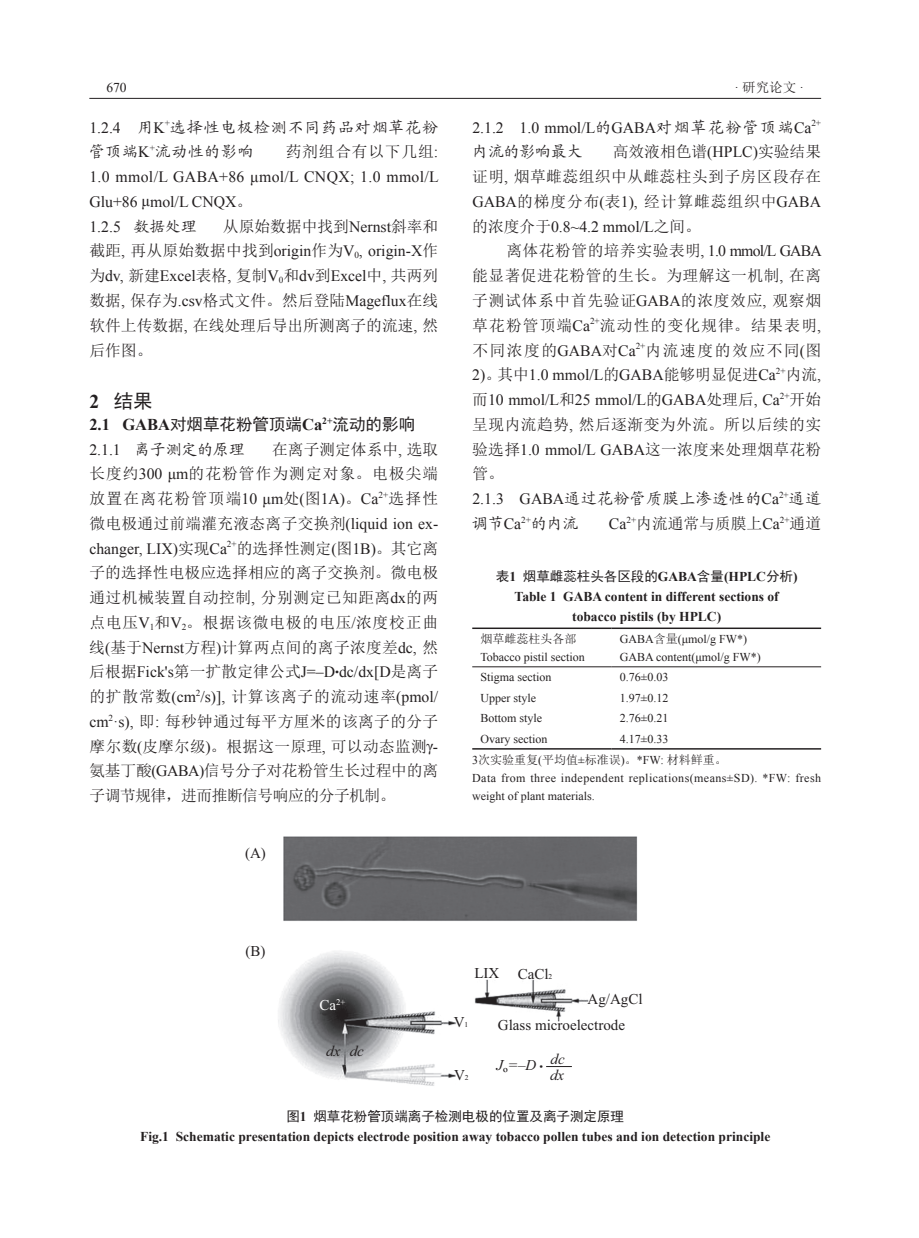
<style>
.page{position:relative;width:919px;height:1238px;background:#fff}
.page>*{position:absolute;margin:0;border:0;box-sizing:border-box;transform-origin:0 0}
.t1{font:19.5px "Sim Hei";color:#231f20}
.t2{font:16.5px "Sim Hei";color:#231f20}
.t3{font:15.75px/24.8px "Sim Sun";letter-spacing:.015em;color:#231f20;text-align:justify}
.t4{font:15.75px/24.8px "Times New Roman";color:#231f20}
.t5{font:15.75px/24.8px "Times New Roman";letter-spacing:.02em;color:#231f20}
.t6{font:15.75px/24.8px "Kai Ti GB2312";letter-spacing:.05em;color:#231f20}
.t7{font:15.75px "Sim Sun";letter-spacing:.055em;color:#231f20}
.t8{font:15.75px "Times New Roman";letter-spacing:-.05em;color:#231f20}
.t9{font:15.75px "Sim Sun";letter-spacing:.095em;color:#231f20}
.t10{font:15.75px "Sim Sun";letter-spacing:.07em;color:#231f20}
.t11{font:15.75px "Sim Sun";letter-spacing:.045em;color:#231f20}
.t12{font:15.75px "Kai Ti GB2312";color:#231f20}
.t13{font:15px/26px "Times New Roman";color:#231f20}
.t14{font:italic 15px "Times New Roman";color:#231f20}
.t15{font:15px "Times New Roman";color:#fff}
.t16{font:700 13.5px/20.2px "Times New Roman";color:#231f20;text-align:center}
.t17{font:13.5px "Sim Sun";color:#231f20}
.t18{font:13.5px "Times New Roman";color:#231f20}
.t19{font:12px/18px "Times New Roman";color:#231f20}
.t20{font:12px/18px "Times New Roman";letter-spacing:.035em;color:#231f20}
.s1{font-family:"Times New Roman"}
.s2{font-family:"Kai Ti GB2312"}
.s3{font-family:"Sim Sun"}
.s4{font-family:"Sim Hei";font-weight:400}
.s5{font-family:"Times New Roman";font-weight:700}
.s6{font-family:"Utsaah"}
.s7{font-size:7.5px}
.s8{font-size:10.5px}
</style>
<div class="page">
<hr style="left:89px;top:98px;width:732px;height:1px;background:#231f20">
<svg style="left:472px;top:667px;width:349px;height:1px"></svg>
<hr style="left:472px;top:627px;width:139px;height:2px;background:#231f20">
<hr style="left:611px;top:627px;width:210px;height:2px;background:#231f20">
<hr style="left:472px;top:666px;width:139px;height:1px;background:#231f20">
<hr style="left:611px;top:666px;width:210px;height:1px;background:#231f20">
<hr style="left:472px;top:748px;width:139px;height:1px;background:#231f20">
<hr style="left:611px;top:748px;width:210px;height:1px;background:#231f20">
<img style="left:278px;top:836px;width:360px;height:250px">
<svg style="left:546px;top:1066px;width:26px;height:1px"></svg>
<p class="t18" style="left:106px;top:79px;width:22px">670</p>
<p class="t17" style="left:734px;top:81px;width:71px"><span class="s1">·</span> 研究论文 <span class="s1">·</span></p>
<p class="t6" style="left:89px;top:115px;width:350px"><span class="s1">1.2.4</span> 用<span class="s1">K</span><sup>+</sup>选择性电极检测不同药品对烟草花粉管顶端<span class="s1">K</span><sup>+</sup>流动性的影响</p>
<p class="t4" style="left:472px;top:115px;width:350px">2.1.2 1.0 mmol/L<span class="s2">的</span>GABA<span class="s2">对烟草花粉管顶端</span>Ca<sup>2+</sup><span class="s2">内流的影响最大</span></p>
<p class="t3" style="left:612px;top:139px;width:210px">高效液相色谱<span class="s1">(HPLC)</span>实验结果</p>
<p class="t3" style="left:472px;top:164px;width:350px">证明<span class="s1">,</span> 烟草雌蕊组织中从雌蕊柱头到子房区段存在</p>
<p class="t7" style="left:472px;top:193px;width:350px"><span class="s1">GABA</span>的梯度分布<span class="s1">(</span>表<span class="s1">1),</span> 经计算雌蕊组织中<span class="s1">GABA</span></p>
<p class="t4" style="left:472px;top:214px;width:230px"><span class="s3">的浓度介于</span>0.8~4.2 mmol/L<span class="s3">之间。</span></p>
<p class="t8" style="left:506px;top:240px;width:317px"><span class="s3">离体花粉管的培养实验表明</span>, 1.0 mmol/L GABA</p>
<p class="t3" style="left:472px;top:263px;width:350px">能显著促进花粉管的生长。为理解这一机制<span class="s1">,</span> 在离</p>
<p class="t11" style="left:472px;top:292px;width:350px">子测试体系中首先验证<span class="s1">GABA</span>的浓度效应<span class="s1">,</span> 观察烟</p>
<p class="t10" style="left:472px;top:317px;width:350px">草花粉管顶端<span class="s1">Ca</span><sup>2+</sup>流动性的变化规律。结果表明<span class="s1">,</span></p>
<p class="t9" style="left:472px;top:342px;width:350px">不同浓度的<span class="s1">GABA</span>对<span class="s1">Ca</span><sup>2+</sup>内流速度的效应不同<span class="s1">(</span>图</p>
<p class="t4" style="left:472px;top:362px;width:350px">2)<span class="s3">。其中</span>1.0 mmol/L<span class="s3">的</span>GABA<span class="s3">能够明显促进</span>Ca<sup>2+</sup><span class="s3">内流</span>,</p>
<p class="t4" style="left:472px;top:387px;width:350px"><span class="s3">而</span>10 mmol/L<span class="s3">和</span>25 mmol/L<span class="s3">的</span>GABA<span class="s3">处理后</span>, Ca<sup>2+</sup><span class="s3">开始</span></p>
<p class="t3" style="left:472px;top:412px;width:350px">呈现内流趋势<span class="s1">,</span> 然后逐渐变为外流。所以后续的实</p>
<p class="t3" style="left:472px;top:436px;width:350px">验选择<span class="s1">1.0 mmol/L GABA</span>这一浓度来处理烟草花粉</p>
<p class="t3" style="left:472px;top:461px;width:33px">管。</p>
<p class="t6" style="left:472px;top:486px;width:350px"><span class="s1">2.1.3 GABA</span>通过花粉管质膜上渗透性的<span class="s1">Ca</span><sup>2+</sup>通道</p>
<p class="t6" style="left:472px;top:511px;width:108px">调节<span class="s1">Ca</span><sup>2+</sup>的内流</p>
<p class="t3" style="left:609px;top:511px;width:214px"><span class="s1">Ca</span><sup>2+</sup>内流通常与质膜上<span class="s1">Ca</span><sup>2+</sup>通道</p>
<p class="t16" style="left:496px;top:566px;width:303px"><span class="s4">表</span>1 <span class="s4">烟草雌蕊柱头各区段的</span>GABA<span class="s4">含量</span>(HPLC<span class="s4">分析</span>)<br>Table 1 GABA content in different sections of tobacco pistils (by HPLC)</p>
<p class="t19" style="left:480px;top:629px;width:106px"><span class="s3">烟草雌蕊柱头各部<br></span>Tobacco pistil section</p>
<p class="t19" style="left:619px;top:629px;width:143px">GABA<span class="s3">含量</span>(μmol/g FW*)<br>GABA content(μmol/g FW*)</p>
<p class="t19" style="left:480px;top:668px;width:73px">Stigma section</p>
<p class="t19" style="left:619px;top:668px;width:50px">0.76±0.03</p>
<p class="t19" style="left:480px;top:688px;width:57px">Upper style</p>
<p class="t19" style="left:619px;top:688px;width:50px">1.97±0.12</p>
<p class="t19" style="left:480px;top:709px;width:63px">Bottom style</p>
<p class="t19" style="left:619px;top:709px;width:50px">2.76±0.21</p>
<p class="t19" style="left:480px;top:729px;width:68px">Ovary section</p>
<p class="t5" style="left:89px;top:139px;width:351px;text-indent:196px"><span class="s3">药剂组合有以下几组</span>:<br>1.0 mmol/L GABA+86 μmol/L CNQX; 1.0 mmol/L<br>Glu+86 μmol/L CNQX<span class="s3">。<br></span>1.2.5 <span class="s2">数据处理</span></p>
<p class="t3" style="left:89px;top:214px;width:350px;text-indent:134px">从原始数据中找到<span class="s1">Nernst</span>斜率和截距<span class="s1">,</span> 再从原始数据中找到<span class="s1">origin</span>作为<span class="s1">V</span><sub>0</sub><span class="s1">, origin-X</span>作为<span class="s1">dv,</span> 新建<span class="s1">Excel</span>表格<span class="s1">,</span> 复制<span class="s1">V</span><sub>0</sub>和<span class="s1">dv</span>到<span class="s1">Excel</span>中<span class="s1">,</span> 共两列数据<span class="s1">,</span> 保存为<span class="s1">.csv</span>格式文件。然后登陆<span class="s1">Mageflux</span>在线软件上传数据<span class="s1">,</span> 在线处理后导出所测离子的流速<span class="s1">,</span> 然后作图。</p>
<p class="t1" style="left:89px;top:391px;width:65px"><span class="s5">2</span> 结果</p>
<p class="t2" style="left:89px;top:416px;width:327px"><span class="s5">2.1 GABA</span>对烟草花粉管顶端<span class="s5">Ca</span><sup>2+</sup>流动的影响</p>
<p class="t12" style="left:89px;top:441px;width:157px"><span class="s1">2.1.1</span> 离子测定的原理</p>
<p class="t3" style="left:89px;top:436px;width:350px;text-indent:183px">在离子测定体系中<span class="s1">,</span> 选取长度约<span class="s1">300 μm</span>的花粉管作为测定对象。电极尖端放置在离花粉管顶端<span class="s1">10 μm</span>处<span class="s1">(</span>图<span class="s1">1A)</span>。<span class="s1">Ca</span><sup>2+</sup>选择性微电极通过前端灌充液态离子交换剂<span class="s1">(liquid ion ex&shy;changer, LIX)</span>实现<span class="s1">Ca</span><sup>2+</sup>的选择性测定<span class="s1">(</span>图<span class="s1">1B)</span>。其它离子的选择性电极应选择相应的离子交换剂。微电极通过机械装置自动控制<span class="s1">,</span> 分别测定已知距离<span class="s1">dx</span>的两点电压<span class="s1">V</span><sub>1</sub>和<span class="s1">V</span><sub>2</sub>。根据该微电极的电压<span class="s1">/</span>浓度校正曲线<span class="s1">(</span>基于<span class="s1">Nernst</span>方程<span class="s1">)</span>计算两点间的离子浓度差<span class="s1">dc,</span> 然后根据<span class="s1">Fick's</span>第一扩散定律公式<span class="s1">J=–D</span><span class="s6">•</span><span class="s1">dc/dx[D</span>是离子的扩散常数<span class="s1">(cm</span><sup>2</sup><span class="s1">/s)],</span> 计算该离子的流动速率<span class="s1">(pmol/ cm</span><sup>2</sup><span class="s1">·s),</span> 即<span class="s1">:</span> 每秒钟通过每平方厘米的该离子的分子摩尔数<span class="s1">(</span>皮摩尔级<span class="s1">)</span>。根据这一原理<span class="s1">,</span> 可以动态监测<span class="s1">γ-</span>氨基丁酸<span class="s1">(GABA)</span>信号分子对花粉管生长过程中的离子调节规律，进而推断信号响应的分子机制。</p>
<p class="t19" style="left:472px;top:728px;width:256px;line-height:21.3px;text-indent:147px">4.17±0.33<br>3<span class="s3">次实验重复</span>(<span class="s3">平均值</span>±<span class="s3">标准误</span>)<span class="s3">。</span>*FW: <span class="s3">材料鲜重。</span></p>
<p class="t20" style="left:472px;top:769px;width:350px">Data from three independent replications(means±SD). *FW: fresh weight of plant materials.</p>
<p class="t13" style="left:245px;top:839px;width:22px">(A)</p>
<p class="t13" style="left:245px;top:938px;width:21px">(B)</p>
<p class="t15" style="left:319px;top:994px;width:27px">Ca<sup>2+</sup></p>
<p class="t14" style="left:326px;top:1040px;width:39px">dx dc</p>
<p class="t13" style="left:474px;top:960px;width:79px">LIX CaCl<span class="s7">2</span></p>
<p class="t13" style="left:498px;top:985px;width:146px;text-indent:90px">Ag/AgCl<br>Glass microelectrode</p>
<p class="t14" style="left:496px;top:1054px;width:48px">J =–D <span class="s8">•</span></p>
<p class="t13" style="left:503px;top:1059px;width:6px">º</p>
<p class="t14" style="left:550px;top:1064px;width:16px">dx</p>
<p class="t13" style="left:454px;top:1008px;width:16px">V<span class="s7">1</span></p>
<p class="t14" style="left:550px;top:1048px;width:16px">dc</p>
<p class="t13" style="left:454px;top:1061px;width:16px">V<span class="s7">2</span></p>
<p class="t16" style="left:140px;top:1105px;width:631px"><span class="s4">图</span>1 <span class="s4">烟草花粉管顶端离子检测电极的位置及离子测定原理<br></span>Fig.1 Schematic presentation depicts electrode position away tobacco pollen tubes and ion detection principle</p>
</div>
